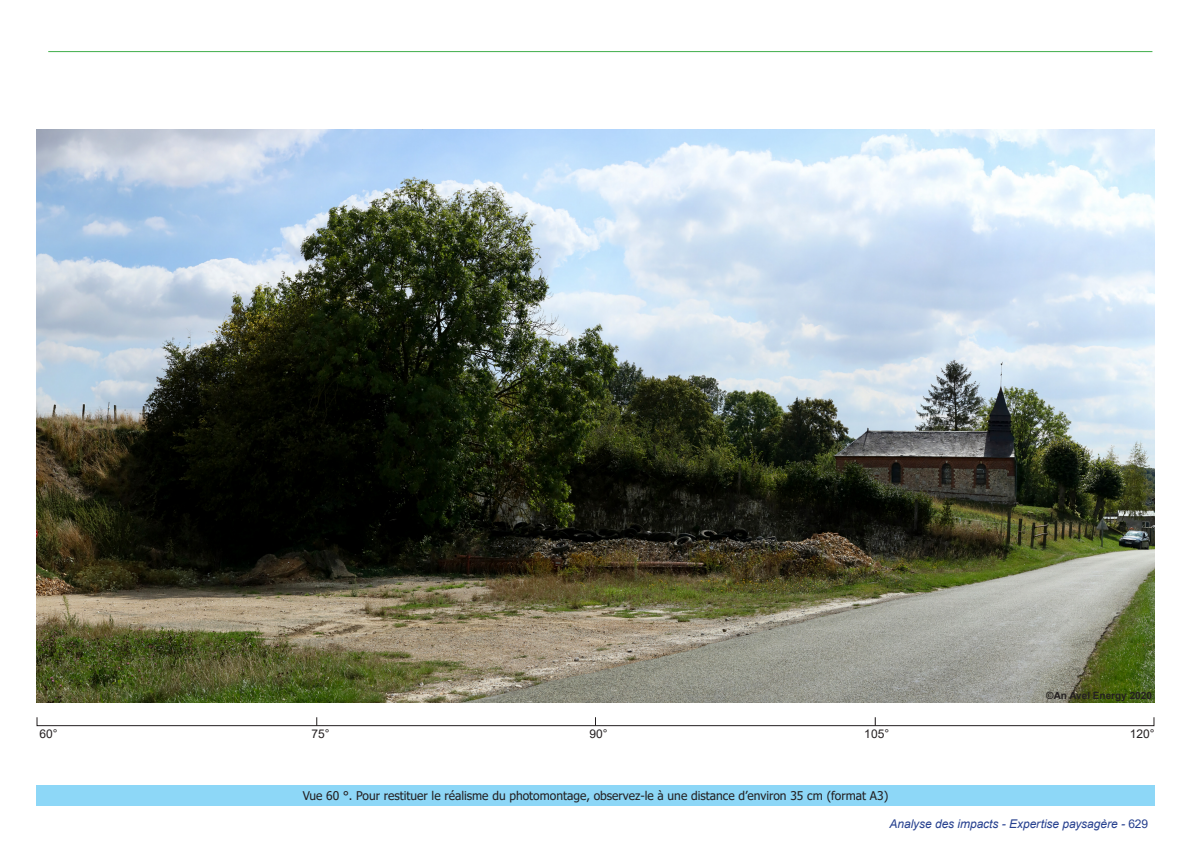
<style>
.page{position:relative;width:1191px;height:842px;background:#fff}
.page>*{position:absolute;margin:0;border:0;box-sizing:border-box;transform-origin:0 0}
.t1{font:12px "Tahoma";color:#231f20}
.t2{font:italic 12px "Arial";letter-spacing:-.005em;color:#253f8e}
.t3{font:12px "Arial";color:#231f20}
.t4{font:700 10px "Arial";color:#231f20}
.s1{font-style:normal}
</style>
<div class="page">
<hr style="left:48px;top:51px;width:1104px;height:1px;background:#40ae49">
<img style="left:36px;top:130px;width:1119px;height:572px">
<div style="left:36px;top:785px;width:1119px;height:21px;background:#8dd7f7"></div>
<div style="left:37px;top:717px;width:1117px;height:9px;border:1px solid #231f20"></div>
<p class="t4" style="left:1046px;top:688px;width:107px">©An Avel Energy 2020</p>
<p class="t3" style="left:39px;top:726px;width:20px">60°</p>
<p class="t3" style="left:311px;top:726px;width:20px">75°</p>
<p class="t3" style="left:589px;top:726px;width:20px">90°</p>
<p class="t3" style="left:864px;top:726px;width:26px">105°</p>
<p class="t3" style="left:1129px;top:726px;width:26px">120°</p>
<p class="t1" style="left:303px;top:788px;width:587px">Vue 60 °. Pour restituer le réalisme du photomontage, observez-le à une distance d’environ 35 cm (format A3)</p>
<p class="t2" style="left:889px;top:816px;width:260px">Analyse des impacts - Expertise paysagère - <span class="s1">629</span></p>
</div>
